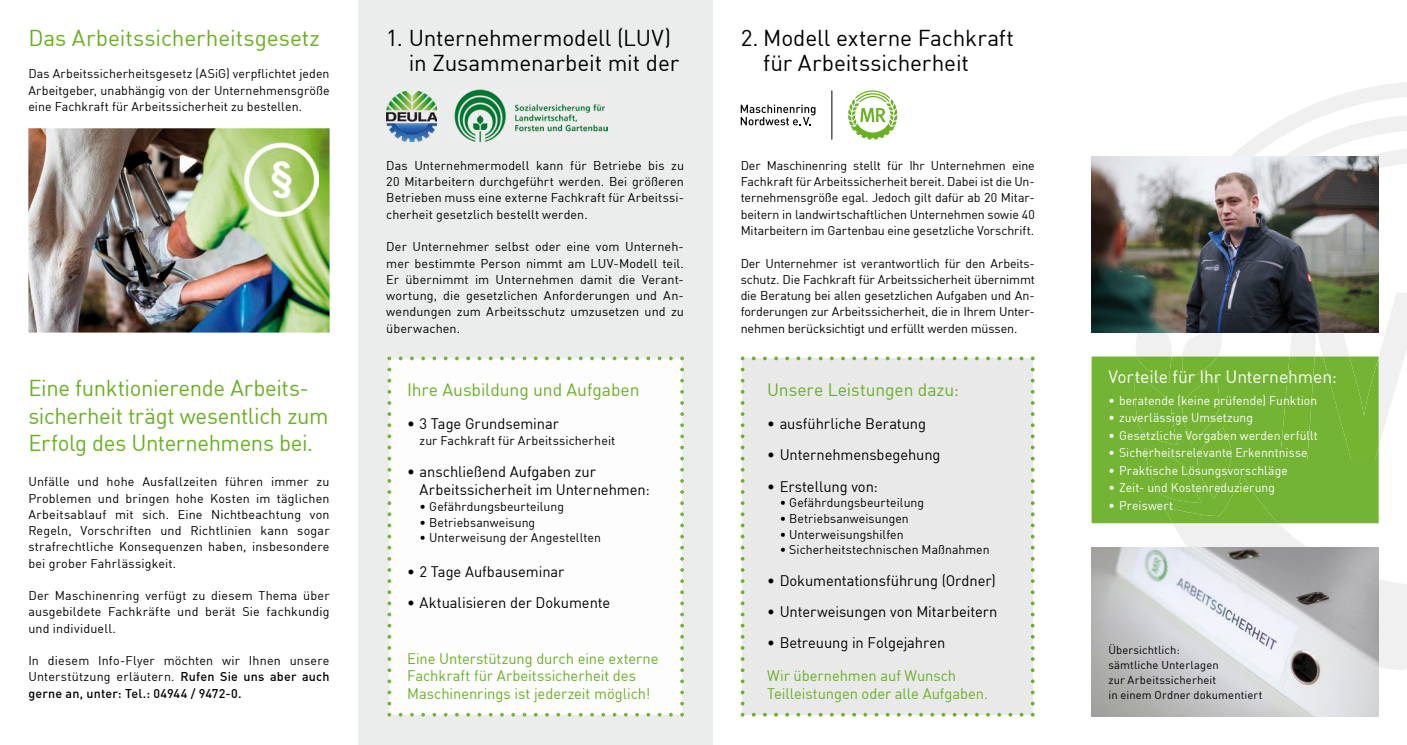
<style>
.page{position:relative;width:1407px;height:745px;background:#fff}
.page>*{position:absolute;margin:0;border:0;box-sizing:border-box;transform-origin:0 0}
.t1{font:22.5px/27.5px "DIN";letter-spacing:-.015em;color:#69b022}
.t2{font:22.5px/25px "DIN";letter-spacing:-.005em;color:#000}
.t3{font:17.5px "DIN";letter-spacing:-.005em;color:#69b022}
.t4{font:17.5px "DIN";letter-spacing:-.005em;color:#fff}
.t5{font:15px/18.8px "DIN";letter-spacing:-.005em;color:#000}
.t6{font:15px/17.5px "DIN";letter-spacing:-.005em;color:#69b022}
.t7{font:12.5px/16.2px "DIN";letter-spacing:.005em;color:#000;text-align:justify}
.t8{font:12.5px "DIN";letter-spacing:.005em;color:#fff}
.t9{font:11.25px/15px "DIN";letter-spacing:.01em;color:#000}
.s1{font-weight:500}
</style>
<div class="page">
<div style="left:358px;top:0;width:354px;height:744px;background:#ebeded"></div>
<img style="left:1091px;top:157px;width:44px;height:175px">
<div style="left:387px;top:356px;width:297px;height:360px;background:#fdfdfd"></div>
<img style="left:28px;top:128px;width:302px;height:204px">
<img style="left:244px;top:143px;width:74px;height:74px">
<img style="left:387px;top:91px;width:50px;height:50px">
<img style="left:454px;top:90px;width:153px;height:52px">
<svg style="left:741px;top:105px;width:74px;height:20px"></svg>
<hr style="left:831px;top:90px;width:1px;height:49px;background:#000">
<svg style="left:848px;top:90px;width:49px;height:49px"></svg>
<div style="left:741px;top:356px;width:293px;height:360px;background:#e9e9ea"></div>
<div style="left:1091px;top:356px;width:44px;height:167px;background:#74b434"></div>
<svg style="left:1135px;top:82px;width:272px;height:588px"></svg>
<img style="left:1091px;top:547px;width:287px;height:169px">
<h1 class="t1" style="left:28px;top:24px;width:293px">Das Arbeitssicherheitsgesetz</h1>
<p class="t7" style="left:28px;top:66px;width:303px">Das Arbeitssicherheitsgesetz (ASiG) verpflichtet jeden Arbeitgeber, unabhängig von der Unternehmensgröße eine Fachkraft für Arbeitssicherheit zu bestellen.</p>
<h1 class="t1" style="left:28px;top:373px;width:302px">Eine funktionierende Arbeits&shy;sicherheit trägt wesentlich zum<br>Erfolg des Unternehmens bei.</h1>
<p class="t7" style="left:28px;top:473px;width:303px">Unfälle und hohe Ausfallzeiten führen immer zu Problemen und bringen hohe Kosten im täglichen Arbeitsablauf mit sich. Eine Nichtbeachtung von Regeln, Vorschriften und Richtlinien kann sogar strafrechtliche Konsequenzen haben, insbesondere bei grober Fahrlässigkeit.</p>
<p class="t7" style="left:28px;top:587px;width:303px">Der Maschinenring verfügt zu diesem Thema über ausgebildete Fachkräfte und berät Sie fachkundig und individuell.</p>
<p class="t7" style="left:28px;top:652px;width:303px">In diesem Info-Flyer möchten wir Ihnen unsere Unterstützung erläutern. <span class="s1">Rufen Sie uns aber auch gerne an, unter: Tel.: 04944 / 9472-0.</span></p>
<h1 class="t2" style="left:409px;top:25px;width:272px;text-indent:-22px">1. Unternehmermodell (LUV) in Zusammenarbeit mit der</h1>
<h1 class="t2" style="left:763px;top:25px;width:252px;text-indent:-22px">2. Modell externe Fachkraft für Arbeitssicherheit</h1>
<p class="t7" style="left:386px;top:157px;width:299px">Das Unternehmermodell kann für Betriebe bis zu 20 Mitarbeitern durchgeführt werden. Bei größeren Betrieben muss eine externe Fachkraft für Arbeitssi&shy;cherheit gesetzlich bestellt werden.</p>
<p class="t7" style="left:386px;top:238px;width:299px">Der Unternehmer selbst oder eine vom Unterneh&shy;mer bestimmte Person nimmt am LUV-Modell teil.<br>Er übernimmt im Unternehmen damit die Verant&shy;wortung, die gesetzlichen Anforderungen und An&shy;wendungen zum Arbeitsschutz umzusetzen und zu überwachen.</p>
<h2 class="t3" style="left:407px;top:378px;width:234px">Ihre Ausbildung und Aufgaben</h2>
<p class="t5" style="left:407px;top:413px;width:153px">• 3 Tage Grundseminar</p>
<p class="t7" style="left:420px;top:432px;width:197px">zur Fachkraft für Arbeitssicherheit</p>
<p class="t5" style="left:420px;top:461px;width:232px;text-indent:-12px">• anschließend Aufgaben zur<br>Arbeitssicherheit im Unternehmen:</p>
<p class="t7" style="left:420px;top:498px;width:146px">• Gefährdungsbeurteilung</p>
<p class="t7" style="left:420px;top:513px;width:117px">• Betriebsanweisung</p>
<p class="t7" style="left:420px;top:529px;width:183px">• Unterweisung der Angestellten</p>
<p class="t5" style="left:407px;top:561px;width:159px">• 2 Tage Aufbauseminar</p>
<p class="t5" style="left:407px;top:592px;width:204px">• Aktualisieren der Dokumente</p>
<p class="t6" style="left:407px;top:648px;width:253px">Eine Unterstützung durch eine externe<br>Fachkraft für Arbeitssicherheit des<br>Maschinenrings ist jederzeit möglich!</p>
<p class="t7" style="left:741px;top:157px;width:296px">Der Maschinenring stellt für Ihr Unternehmen eine Fachkraft für Arbeitssicherheit bereit. Dabei ist die Un&shy;ternehmensgröße egal. Jedoch gilt dafür ab 20 Mitar&shy;beitern in landwirtschaftlichen Unternehmen sowie 40<br>Mitarbeitern im Gartenbau eine gesetzliche Vorschrift.</p>
<p class="t7" style="left:741px;top:254px;width:296px">Der Unternehmer ist verantwortlich für den Arbeits&shy;schutz. Die Fachkraft für Arbeitssicherheit übernimmt die Beratung bei allen gesetzlichen Aufgaben und An&shy;forderungen zur Arbeitssicherheit, die in Ihrem Unter&shy;nehmen berücksichtigt und erfüllt werden müssen.</p>
<h2 class="t3" style="left:767px;top:378px;width:193px">Unsere Leistungen dazu:</h2>
<p class="t5" style="left:767px;top:413px;width:160px">• ausführliche Beratung</p>
<p class="t5" style="left:767px;top:445px;width:175px">• Unternehmensbegehung</p>
<p class="t5" style="left:767px;top:476px;width:112px">• Erstellung von:</p>
<p class="t7" style="left:780px;top:494px;width:146px">• Gefährdungsbeurteilung</p>
<p class="t7" style="left:780px;top:509px;width:131px">• Betriebsanweisungen</p>
<p class="t7" style="left:780px;top:525px;width:125px">• Unterweisungshilfen</p>
<p class="t7" style="left:780px;top:541px;width:212px">• Sicherheitstechnischen Maßnahmen</p>
<p class="t5" style="left:767px;top:570px;width:230px">• Dokumentationsführung (Ordner)</p>
<p class="t5" style="left:767px;top:601px;width:232px">• Unterweisungen von Mitarbeitern</p>
<p class="t5" style="left:767px;top:632px;width:180px">• Betreuung in Folgejahren</p>
<p class="t6" style="left:767px;top:666px;width:222px">Wir übernehmen auf Wunsch<br>Teilleistungen oder alle Aufgaben.</p>
<h2 class="t4" style="left:1108px;top:365px;width:230px">Vorteile für Ihr Unternehmen:</h2>
<p class="t8" style="left:1108px;top:392px;width:210px">• beratende (keine prüfende) Funktion</p>
<p class="t8" style="left:1108px;top:409px;width:146px">• zuverlässige Umsetzung</p>
<p class="t8" style="left:1108px;top:427px;width:211px">• Gesetzliche Vorgaben werden erfüllt</p>
<p class="t8" style="left:1108px;top:444px;width:201px">• Sicherheitsrelevante Erkenntnisse</p>
<p class="t8" style="left:1108px;top:462px;width:181px">• Praktische Lösungsvorschläge</p>
<p class="t8" style="left:1108px;top:479px;width:168px">• Zeit- und Kostenreduzierung</p>
<p class="t8" style="left:1108px;top:497px;width:66px">• Preiswert</p>
<p class="t9" style="left:1108px;top:641px;width:156px">Übersichtlich:<br>sämtliche Unterlagen<br>zur Arbeitssicherheit<br>in einem Ordner dokumentiert</p>
</div>
